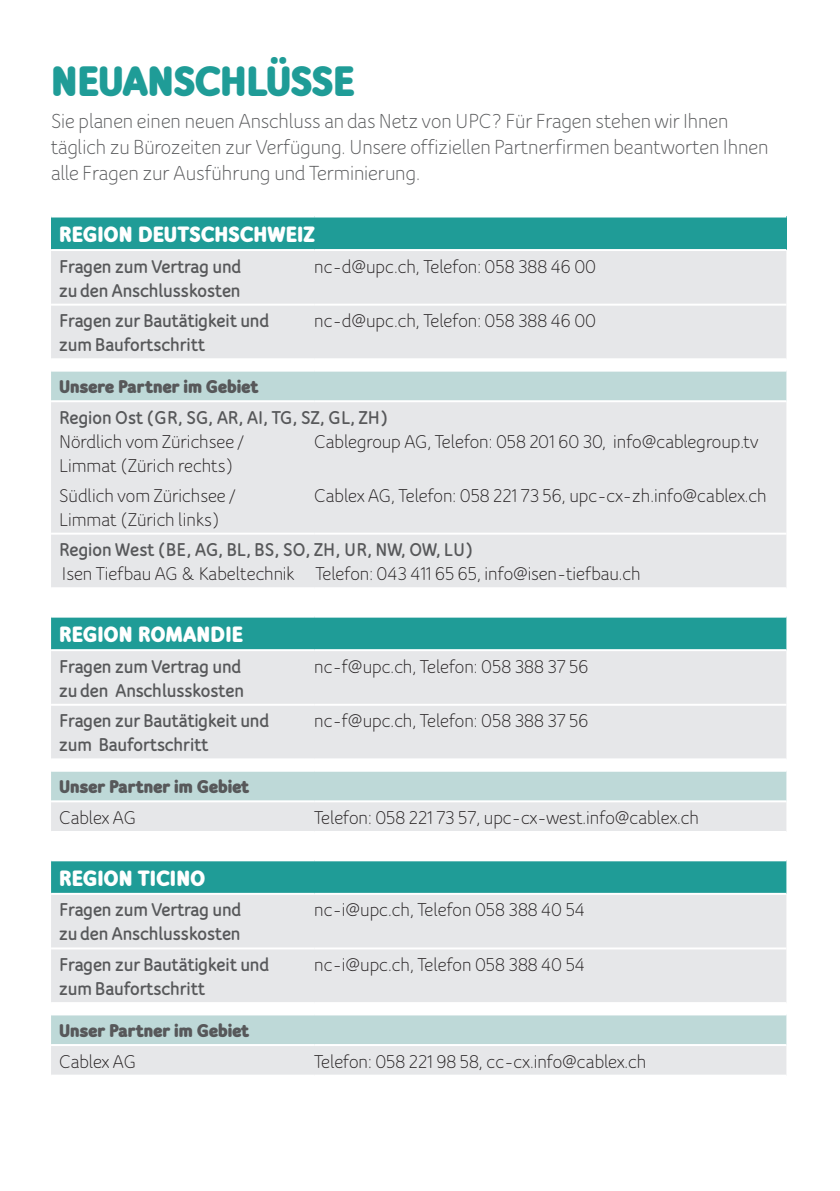
<style>
.page{position:relative;width:840px;height:1191px;background:#fff}
.page>*{position:absolute;margin:0;border:0;box-sizing:border-box;transform-origin:0 0}
.t1{font:900 46px "Bloom Speak Title";letter-spacing:-.01em;color:#1f9c97}
.t2{font:900 24px "Bloom Speak Title";letter-spacing:.01em;color:#fff}
.t3{font:22px/26px "Bloom Speak Title";color:#57585a}
.t4{font:20px/24px "Bloom Speak Title";color:#231f20}
.t5{font:800 20px/24px "Bloom Speak Title";color:#57585a}
.t6{font:900 20px "Bloom Speak Title";letter-spacing:.01em;color:#57585a}
</style>
<div class="page">
<div style="left:51px;top:216px;width:735px;height:34px;background:#1f9c97"></div>
<div style="left:51px;top:251px;width:735px;height:823px;background:#e6e7e9"></div>
<svg style="left:51px;top:371px;width:735px;height:673px;background:#e0e6e7"></svg>
<svg style="left:51px;top:617px;width:735px;height:141px;background:#b8d6d6"></svg>
<svg style="left:51px;top:760px;width:735px;height:253px;fill:#e6e7e9"></svg>
<hr style="left:51px;top:215px;width:263px;height:2px;background:#fff">
<hr style="left:314px;top:215px;width:472px;height:2px;background:#fff">
<hr style="left:51px;top:249px;width:263px;height:2px;background:#fff">
<hr style="left:314px;top:249px;width:472px;height:2px;background:#fff">
<hr style="left:51px;top:304px;width:263px;height:2px;background:#fff">
<hr style="left:314px;top:304px;width:472px;height:2px;background:#fff">
<hr style="left:51px;top:358px;width:263px;height:2px;background:#fff">
<hr style="left:314px;top:358px;width:472px;height:2px;background:#fff">
<hr style="left:51px;top:369px;width:263px;height:2px;background:#fff">
<hr style="left:314px;top:369px;width:472px;height:2px;background:#fff">
<hr style="left:51px;top:400px;width:263px;height:2px;background:#fff">
<hr style="left:314px;top:400px;width:472px;height:2px;background:#fff">
<hr style="left:51px;top:532px;width:263px;height:2px;background:#fff">
<hr style="left:314px;top:532px;width:472px;height:2px;background:#fff">
<hr style="left:51px;top:587px;width:263px;height:2px;background:#fff">
<hr style="left:314px;top:587px;width:472px;height:2px;background:#fff">
<hr style="left:51px;top:615px;width:263px;height:2px;background:#fff">
<hr style="left:314px;top:615px;width:472px;height:2px;background:#fff">
<hr style="left:51px;top:649px;width:263px;height:2px;background:#fff">
<hr style="left:314px;top:649px;width:472px;height:2px;background:#fff">
<hr style="left:51px;top:704px;width:263px;height:2px;background:#fff">
<hr style="left:314px;top:704px;width:472px;height:2px;background:#fff">
<hr style="left:51px;top:758px;width:263px;height:2px;background:#fff">
<hr style="left:314px;top:758px;width:472px;height:2px;background:#fff">
<hr style="left:51px;top:769px;width:263px;height:2px;background:#fff">
<hr style="left:314px;top:769px;width:472px;height:2px;background:#fff">
<hr style="left:51px;top:800px;width:263px;height:2px;background:#fff">
<hr style="left:314px;top:800px;width:472px;height:2px;background:#fff">
<hr style="left:51px;top:831px;width:263px;height:2px;background:#fff">
<hr style="left:314px;top:831px;width:472px;height:2px;background:#fff">
<hr style="left:51px;top:859px;width:263px;height:2px;background:#fff">
<hr style="left:314px;top:859px;width:472px;height:2px;background:#fff">
<hr style="left:51px;top:893px;width:263px;height:2px;background:#fff">
<hr style="left:314px;top:893px;width:472px;height:2px;background:#fff">
<hr style="left:51px;top:947px;width:263px;height:2px;background:#fff">
<hr style="left:314px;top:947px;width:472px;height:2px;background:#fff">
<hr style="left:51px;top:1002px;width:263px;height:2px;background:#fff">
<hr style="left:314px;top:1002px;width:472px;height:2px;background:#fff">
<hr style="left:51px;top:1013px;width:263px;height:2px;background:#fff">
<hr style="left:314px;top:1013px;width:472px;height:2px;background:#fff">
<hr style="left:51px;top:1044px;width:263px;height:2px;background:#fff">
<hr style="left:314px;top:1044px;width:472px;height:2px;background:#fff">
<h1 class="t1" style="left:51px;top:55px;width:305px">NEUANSCHLÜSSE</h1>
<p class="t3" style="left:51px;top:108px;width:718px">Sie planen einen neuen Anschluss an das Netz von UPC? Für Fragen stehen wir Ihnen täglich zu Bürozeiten zur Verfügung. Unsere offiziellen Partnerfirmen beantworten Ihnen alle Fragen zur Ausführung und Terminierung.</p>
<p class="t2" style="left:59px;top:220px;width:257px">REGION DEUTSCHSCHWEIZ</p>
<p class="t5" style="left:59px;top:254px;width:183px">Fragen zum Vertrag und zu den Anschlusskosten</p>
<p class="t4" style="left:314px;top:254px;width:283px">nc-d@upc.ch, Telefon: 058 388 46 00</p>
<p class="t5" style="left:59px;top:308px;width:211px">Fragen zur Bautätigkeit und zum Baufortschritt</p>
<p class="t4" style="left:314px;top:309px;width:283px">nc-d@upc.ch, Telefon: 058 388 46 00</p>
<p class="t6" style="left:59px;top:375px;width:200px">Unsere Partner im Gebiet</p>
<p class="t5" style="left:59px;top:405px;width:330px">Region Ost (GR, SG, AR, AI, TG, SZ, GL, ZH)</p>
<p class="t4" style="left:59px;top:429px;width:187px">Nördlich vom Zürichsee /<br>Limmat (Zürich rechts)</p>
<p class="t4" style="left:59px;top:483px;width:178px">Südlich vom Zürichsee /<br>Limmat (Zürich links)</p>
<p class="t4" style="left:314px;top:429px;width:445px">Cablegroup AG, Telefon: 058 201 60 30, info@cablegroup.tv</p>
<p class="t4" style="left:314px;top:483px;width:454px">Cablex AG, Telefon: 058 221 73 56, upc-cx-zh.info@cablex.ch</p>
<p class="t5" style="left:59px;top:537px;width:415px">Region West (BE, AG, BL, BS, SO, ZH, UR, NW, OW, LU)</p>
<p class="t4" style="left:62px;top:562px;width:580px">Isen Tiefbau AG &amp; Kabeltechnik Telefon: 043 411 65 65, info@isen-tiefbau.ch</p>
<p class="t2" style="left:59px;top:620px;width:186px">REGION ROMANDIE</p>
<p class="t5" style="left:59px;top:654px;width:186px">Fragen zum Vertrag und zu den Anschlusskosten</p>
<p class="t4" style="left:314px;top:654px;width:276px">nc-f@upc.ch, Telefon: 058 388 37 56</p>
<p class="t5" style="left:59px;top:708px;width:211px">Fragen zur Bautätigkeit und zum Baufortschritt</p>
<p class="t4" style="left:314px;top:709px;width:276px">nc-f@upc.ch, Telefon: 058 388 37 56</p>
<p class="t6" style="left:59px;top:775px;width:191px">Unser Partner im Gebiet</p>
<p class="t4" style="left:59px;top:805px;width:78px">Cablex AG</p>
<p class="t4" style="left:314px;top:805px;width:386px">Telefon: 058 221 73 57, upc-cx-west.info@cablex.ch</p>
<p class="t2" style="left:59px;top:864px;width:147px">REGION TICINO</p>
<p class="t5" style="left:59px;top:897px;width:183px">Fragen zum Vertrag und zu den Anschlusskosten</p>
<p class="t4" style="left:314px;top:898px;width:272px">nc-i@upc.ch, Telefon 058 388 40 54</p>
<p class="t5" style="left:59px;top:952px;width:211px">Fragen zur Bautätigkeit und zum Baufortschritt</p>
<p class="t4" style="left:314px;top:952px;width:272px">nc-i@upc.ch, Telefon 058 388 40 54</p>
<p class="t6" style="left:59px;top:1019px;width:191px">Unser Partner im Gebiet</p>
<p class="t4" style="left:59px;top:1049px;width:78px">Cablex AG</p>
<p class="t4" style="left:314px;top:1049px;width:333px">Telefon: 058 221 98 58, cc-cx.info@cablex.ch</p>
</div>
